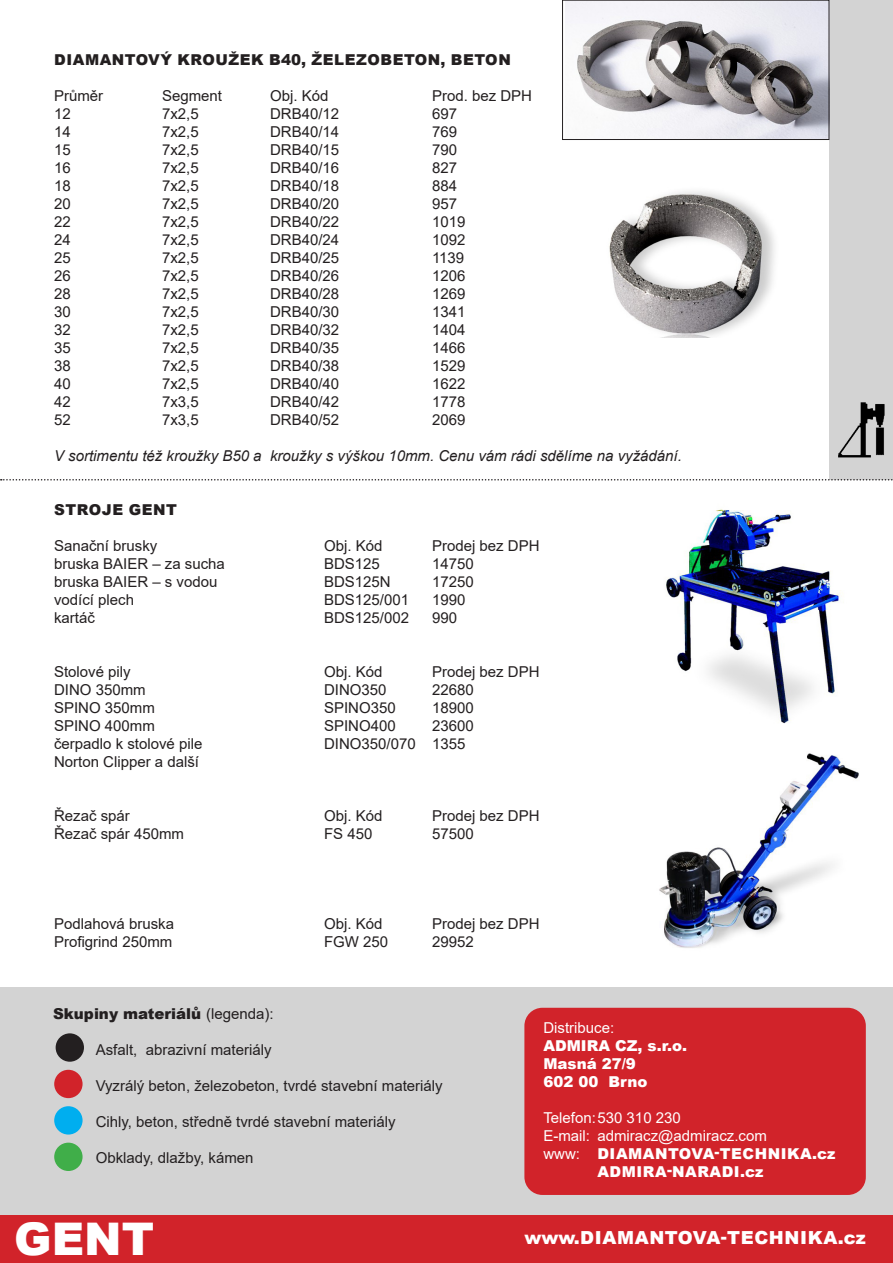
<style>
.page{position:relative;width:893px;height:1263px;background:#fff}
.page>*{position:absolute;margin:0;border:0;box-sizing:border-box;transform-origin:0 0}
.t1{font:900 45px "Arial";color:#fff}
.t2{font:900 18px "Arial";letter-spacing:.035em;color:#fff}
.t3{font:15px "Arial";color:#231f20}
.t4{font:italic 15px "Arial";color:#231f20}
.t5{font:15px/18px "Arial";color:#fff}
.t6{font:900 15px "Arial";letter-spacing:.035em;color:#231f20}
.t7{font:900 15px/18px "Arial";color:#fff}
.t8{font:900 15px "Arial";color:#231f20}
.t9{font:900 15px "Arial";letter-spacing:.035em;color:#fff}
.s1{font-weight:400}
.s2{font-weight:900}
</style>
<div class="page">
<div style="left:829px;top:1px;width:64px;height:479px;background:#d3d3d3"></div>
<div style="left:0;top:987px;width:893px;height:234px;background:#d3d3d3"></div>
<img style="left:566px;top:2px;width:261px;height:136px">
<div style="left:562px;top:0;width:267px;height:140px;border:1px solid #231f20"></div>
<img style="left:609px;top:191px;width:166px;height:146px">
<div style="left:0;top:1215px;width:893px;height:48px;background:#d1232a"></div>
<img style="left:666px;top:509px;width:176px;height:215px">
<img style="left:659px;top:753px;width:200px;height:195px">
<svg style="left:1px;top:479px;width:892px;height:1px"></svg>
<div style="left:56px;top:1033px;width:28px;height:29px;background:#231f20;border-radius:50%"></div>
<div style="left:54px;top:1070px;width:29px;height:28px;background:#d1232a;border-radius:50%"></div>
<div style="left:54px;top:1106px;width:29px;height:28px;background:#00aeef;border-radius:50%"></div>
<div style="left:54px;top:1143px;width:29px;height:28px;background:#40ae49;border-radius:50%"></div>
<div style="left:524px;top:1008px;width:342px;height:187px;background:#d1232a;border-radius:18px"></div>
<img style="left:839px;top:402px;width:46px;height:55px">
<p class="t6" style="left:54px;top:49px;width:458px">DIAMANTOVÝ KROUŽEK B40, ŽELEZOBETON, BETON</p>
<p class="t3" style="left:54px;top:85px;width:51px">Průměr</p>
<p class="t3" style="left:162px;top:85px;width:62px">Segment</p>
<p class="t3" style="left:270px;top:85px;width:60px">Obj. Kód</p>
<p class="t3" style="left:432px;top:85px;width:102px">Prod. bez DPH</p>
<p class="t3" style="left:54px;top:103px;width:18px">12</p>
<p class="t3" style="left:162px;top:103px;width:38px">7x2,5</p>
<p class="t3" style="left:270px;top:103px;width:71px">DRB40/12</p>
<p class="t3" style="left:432px;top:103px;width:27px">697</p>
<p class="t3" style="left:54px;top:121px;width:18px">14</p>
<p class="t3" style="left:162px;top:121px;width:38px">7x2,5</p>
<p class="t3" style="left:270px;top:121px;width:71px">DRB40/14</p>
<p class="t3" style="left:432px;top:121px;width:27px">769</p>
<p class="t3" style="left:54px;top:139px;width:18px">15</p>
<p class="t3" style="left:162px;top:139px;width:38px">7x2,5</p>
<p class="t3" style="left:270px;top:139px;width:71px">DRB40/15</p>
<p class="t3" style="left:432px;top:139px;width:27px">790</p>
<p class="t3" style="left:54px;top:157px;width:18px">16</p>
<p class="t3" style="left:162px;top:157px;width:38px">7x2,5</p>
<p class="t3" style="left:270px;top:157px;width:71px">DRB40/16</p>
<p class="t3" style="left:432px;top:157px;width:27px">827</p>
<p class="t3" style="left:54px;top:175px;width:18px">18</p>
<p class="t3" style="left:162px;top:175px;width:38px">7x2,5</p>
<p class="t3" style="left:270px;top:175px;width:71px">DRB40/18</p>
<p class="t3" style="left:432px;top:175px;width:27px">884</p>
<p class="t3" style="left:54px;top:193px;width:18px">20</p>
<p class="t3" style="left:162px;top:193px;width:38px">7x2,5</p>
<p class="t3" style="left:270px;top:193px;width:71px">DRB40/20</p>
<p class="t3" style="left:432px;top:193px;width:27px">957</p>
<p class="t3" style="left:54px;top:211px;width:18px">22</p>
<p class="t3" style="left:162px;top:211px;width:38px">7x2,5</p>
<p class="t3" style="left:270px;top:211px;width:71px">DRB40/22</p>
<p class="t3" style="left:432px;top:211px;width:35px">1019</p>
<p class="t3" style="left:54px;top:229px;width:18px">24</p>
<p class="t3" style="left:162px;top:229px;width:38px">7x2,5</p>
<p class="t3" style="left:270px;top:229px;width:71px">DRB40/24</p>
<p class="t3" style="left:432px;top:229px;width:35px">1092</p>
<p class="t3" style="left:54px;top:247px;width:18px">25</p>
<p class="t3" style="left:162px;top:247px;width:38px">7x2,5</p>
<p class="t3" style="left:270px;top:247px;width:71px">DRB40/25</p>
<p class="t3" style="left:432px;top:247px;width:34px">1139</p>
<p class="t3" style="left:54px;top:265px;width:18px">26</p>
<p class="t3" style="left:162px;top:265px;width:38px">7x2,5</p>
<p class="t3" style="left:270px;top:265px;width:71px">DRB40/26</p>
<p class="t3" style="left:432px;top:265px;width:35px">1206</p>
<p class="t3" style="left:54px;top:283px;width:18px">28</p>
<p class="t3" style="left:162px;top:283px;width:38px">7x2,5</p>
<p class="t3" style="left:270px;top:283px;width:71px">DRB40/28</p>
<p class="t3" style="left:432px;top:283px;width:35px">1269</p>
<p class="t3" style="left:54px;top:301px;width:18px">30</p>
<p class="t3" style="left:162px;top:301px;width:38px">7x2,5</p>
<p class="t3" style="left:270px;top:301px;width:71px">DRB40/30</p>
<p class="t3" style="left:432px;top:301px;width:35px">1341</p>
<p class="t3" style="left:54px;top:319px;width:18px">32</p>
<p class="t3" style="left:162px;top:319px;width:38px">7x2,5</p>
<p class="t3" style="left:270px;top:319px;width:71px">DRB40/32</p>
<p class="t3" style="left:432px;top:319px;width:35px">1404</p>
<p class="t3" style="left:54px;top:337px;width:18px">35</p>
<p class="t3" style="left:162px;top:337px;width:38px">7x2,5</p>
<p class="t3" style="left:270px;top:337px;width:71px">DRB40/35</p>
<p class="t3" style="left:432px;top:337px;width:35px">1466</p>
<p class="t3" style="left:54px;top:355px;width:18px">38</p>
<p class="t3" style="left:162px;top:355px;width:38px">7x2,5</p>
<p class="t3" style="left:270px;top:355px;width:71px">DRB40/38</p>
<p class="t3" style="left:432px;top:355px;width:35px">1529</p>
<p class="t3" style="left:54px;top:373px;width:18px">40</p>
<p class="t3" style="left:162px;top:373px;width:38px">7x2,5</p>
<p class="t3" style="left:270px;top:373px;width:71px">DRB40/40</p>
<p class="t3" style="left:432px;top:373px;width:35px">1622</p>
<p class="t3" style="left:54px;top:391px;width:18px">42</p>
<p class="t3" style="left:162px;top:391px;width:38px">7x3,5</p>
<p class="t3" style="left:270px;top:391px;width:71px">DRB40/42</p>
<p class="t3" style="left:432px;top:391px;width:35px">1778</p>
<p class="t3" style="left:54px;top:409px;width:18px">52</p>
<p class="t3" style="left:162px;top:409px;width:38px">7x3,5</p>
<p class="t3" style="left:270px;top:409px;width:71px">DRB40/52</p>
<p class="t3" style="left:432px;top:409px;width:35px">2069</p>
<p class="t4" style="left:54px;top:446px;width:629px">V sortimentu též kroužky B50 a kroužky s výškou 10mm. Cenu vám rádi sdělíme na vyžádání.</p>
<p class="t6" style="left:54px;top:499px;width:124px">STROJE GENT</p>
<p class="t3" style="left:54px;top:535px;width:105px">Sanační brusky</p>
<p class="t3" style="left:324px;top:535px;width:60px">Obj. Kód</p>
<p class="t3" style="left:432px;top:535px;width:109px">Prodej bez DPH</p>
<p class="t3" style="left:54px;top:553px;width:172px">bruska BAIER – za sucha</p>
<p class="t3" style="left:324px;top:553px;width:57px">BDS125</p>
<p class="t3" style="left:432px;top:553px;width:43px">14750</p>
<p class="t3" style="left:54px;top:571px;width:165px">bruska BAIER – s vodou</p>
<p class="t3" style="left:324px;top:571px;width:68px">BDS125N</p>
<p class="t3" style="left:432px;top:571px;width:43px">17250</p>
<p class="t3" style="left:54px;top:589px;width:82px">vodící plech</p>
<p class="t3" style="left:324px;top:589px;width:87px">BDS125/001</p>
<p class="t3" style="left:432px;top:589px;width:35px">1990</p>
<p class="t3" style="left:54px;top:607px;width:42px">kartáč</p>
<p class="t3" style="left:324px;top:607px;width:87px">BDS125/002</p>
<p class="t3" style="left:432px;top:607px;width:27px">990</p>
<p class="t3" style="left:54px;top:661px;width:78px">Stolové pily</p>
<p class="t3" style="left:324px;top:661px;width:60px">Obj. Kód</p>
<p class="t3" style="left:432px;top:661px;width:109px">Prodej bez DPH</p>
<p class="t3" style="left:54px;top:679px;width:93px">DINO 350mm</p>
<p class="t3" style="left:324px;top:679px;width:64px">DINO350</p>
<p class="t3" style="left:432px;top:679px;width:43px">22680</p>
<p class="t3" style="left:54px;top:697px;width:102px">SPINO 350mm</p>
<p class="t3" style="left:324px;top:697px;width:73px">SPINO350</p>
<p class="t3" style="left:432px;top:697px;width:43px">18900</p>
<p class="t3" style="left:54px;top:715px;width:102px">SPINO 400mm</p>
<p class="t3" style="left:324px;top:715px;width:73px">SPINO400</p>
<p class="t3" style="left:432px;top:715px;width:43px">23600</p>
<p class="t3" style="left:54px;top:733px;width:150px">čerpadlo k stolové pile</p>
<p class="t3" style="left:324px;top:733px;width:143px">DINO350/070 1355</p>
<p class="t3" style="left:54px;top:751px;width:147px">Norton Clipper a další</p>
<p class="t3" style="left:54px;top:805px;width:77px">Řezač spár</p>
<p class="t3" style="left:324px;top:805px;width:60px">Obj. Kód</p>
<p class="t3" style="left:432px;top:805px;width:109px">Prodej bez DPH</p>
<p class="t3" style="left:54px;top:823px;width:132px">Řezač spár 450mm</p>
<p class="t3" style="left:324px;top:823px;width:50px">FS 450</p>
<p class="t3" style="left:432px;top:823px;width:43px">57500</p>
<p class="t3" style="left:54px;top:913px;width:122px">Podlahová bruska</p>
<p class="t3" style="left:324px;top:913px;width:60px">Obj. Kód</p>
<p class="t3" style="left:432px;top:913px;width:109px">Prodej bez DPH</p>
<p class="t3" style="left:54px;top:931px;width:120px">Profigrind 250mm</p>
<p class="t3" style="left:324px;top:931px;width:66px">FGW 250</p>
<p class="t3" style="left:432px;top:931px;width:43px">29952</p>
<p class="t8" style="left:53px;top:1002px;width:222px">Skupiny materiálů <span class="s1">(legenda):</span></p>
<p class="t3" style="left:96px;top:1039px;width:177px">Asfalt, abrazivní materiály</p>
<p class="t3" style="left:96px;top:1075px;width:349px">Vyzrálý beton, železobeton, tvrdé stavební materiály</p>
<p class="t3" style="left:96px;top:1111px;width:301px">Cihly, beton, středně tvrdé stavební materiály</p>
<p class="t3" style="left:96px;top:1147px;width:159px">Obklady, dlažby, kámen</p>
<p class="t7" style="left:543px;top:1018px;width:145px"><span class="s1">Distribuce:<br></span>ADMIRA CZ, s.r.o.<br>Masná 27/9<br>602 00 Brno</p>
<p class="t5" style="left:543px;top:1108px;width:294px">Telefon:530 310 230<br>E-mail: admiracz@admiracz.com<br>www: <span class="s2">DIAMANTOVA-TECHNIKA.cz</span></p>
<p class="t9" style="left:597px;top:1160px;width:167px">ADMIRA-NARADI.cz</p>
<p class="t1" style="left:14px;top:1206px;width:141px">GENT</p>
<p class="t2" style="left:524px;top:1225px;width:343px">www.DIAMANTOVA-TECHNIKA.cz</p>
</div>
